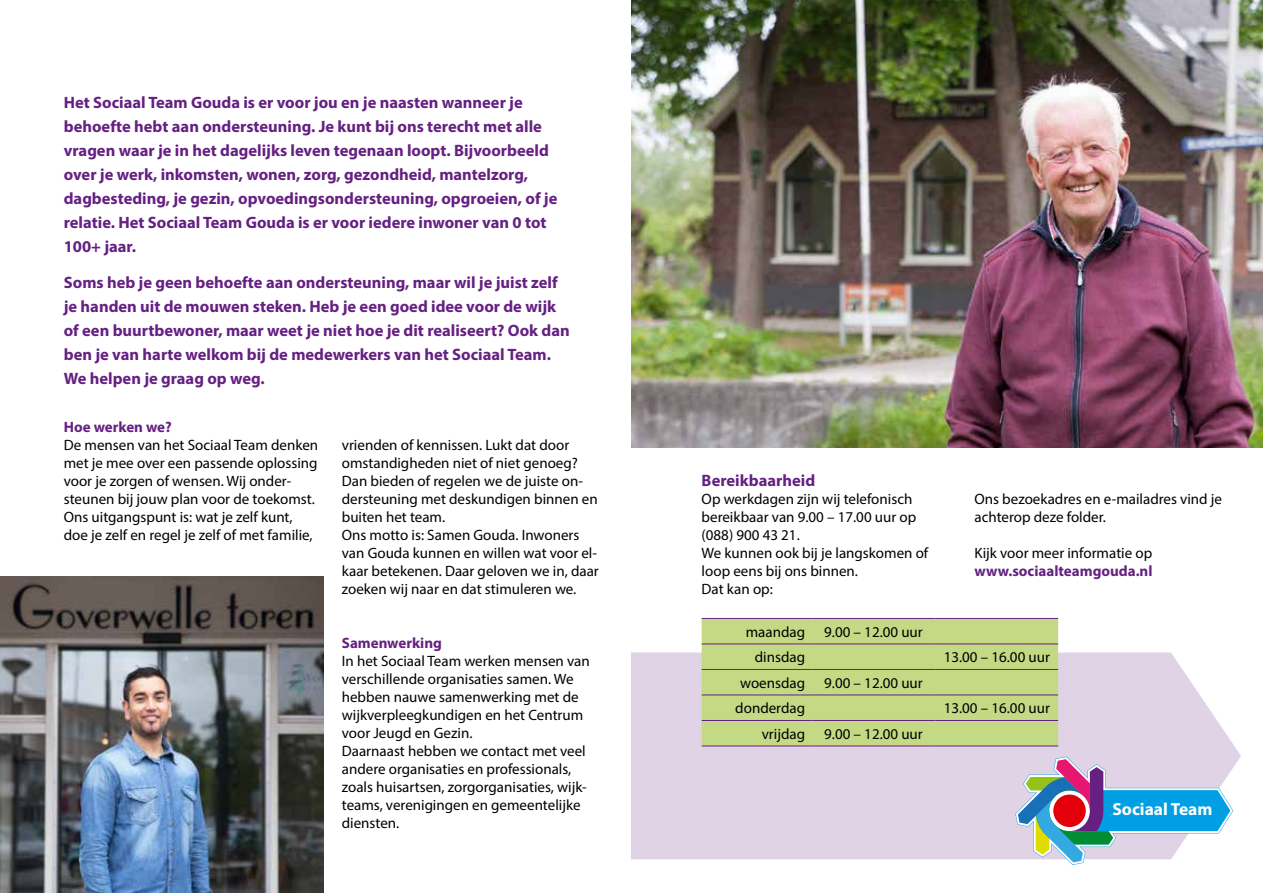
<style>
.page{position:relative;width:1263px;height:893px;background:#fff}
.page>*{position:absolute;margin:0;border:0;box-sizing:border-box;transform-origin:0 0}
.t1{font:700 17.55px "Myriad Pro";color:#fff}
.t2{font:700 16.5px/24px "Myriad Pro";color:#652082}
.t3{font:15px/18px "Myriad Pro";color:#000}
.t4{font:700 15px "Myriad Pro";color:#652082}
</style>
<div class="page">
<svg style="left:631px;top:447px;width:610px;height:412px"></svg>
<img style="left:631px;top:0;width:632px;height:447px">
<img style="left:0;top:576px;width:323px;height:317px">
<svg style="left:1015px;top:756px;width:218px;height:109px"></svg>
<div style="left:1053px;top:794px;width:33px;height:33px;background:#e3000b;border-radius:50%"></div>
<div style="left:702px;top:619px;width:356px;height:127px;background:#c4d983"></div>
<hr style="left:702px;top:618px;width:109px;height:1px;background:#652082">
<hr style="left:811px;top:618px;width:124px;height:1px;background:#652082">
<hr style="left:935px;top:618px;width:123px;height:1px;background:#652082">
<hr style="left:702px;top:644px;width:109px;height:1px;background:#652082">
<hr style="left:811px;top:644px;width:124px;height:1px;background:#652082">
<hr style="left:935px;top:644px;width:123px;height:1px;background:#652082">
<hr style="left:702px;top:669px;width:109px;height:1px;background:#652082">
<hr style="left:811px;top:669px;width:124px;height:1px;background:#652082">
<hr style="left:935px;top:669px;width:123px;height:1px;background:#652082">
<hr style="left:702px;top:695px;width:109px;height:1px;background:#652082">
<hr style="left:811px;top:695px;width:124px;height:1px;background:#652082">
<hr style="left:935px;top:695px;width:123px;height:1px;background:#652082">
<hr style="left:702px;top:720px;width:109px;height:1px;background:#652082">
<hr style="left:811px;top:720px;width:124px;height:1px;background:#652082">
<hr style="left:935px;top:720px;width:123px;height:1px;background:#652082">
<hr style="left:702px;top:746px;width:109px;height:1px;background:#652082">
<hr style="left:811px;top:746px;width:124px;height:1px;background:#652082">
<hr style="left:935px;top:746px;width:123px;height:1px;background:#652082">
<p class="t2" style="left:64px;top:90px;width:495px">Het Sociaal Team Gouda is er voor jou en je naasten wanneer je behoefte hebt aan ondersteuning. Je kunt bij ons terecht met alle vragen waar je in het dagelijks leven tegenaan loopt. Bijvoorbeeld over je werk, inkomsten, wonen, zorg, gezondheid, mantelzorg, dagbesteding, je gezin, opvoedingsondersteuning, opgroeien, of je relatie. Het Sociaal Team Gouda is er voor iedere inwoner van 0 tot 100+ jaar.</p>
<p class="t2" style="left:64px;top:270px;width:507px">Soms heb je geen behoefte aan ondersteuning, maar wil je juist zelf je handen uit de mouwen steken. Heb je een goed idee voor de wijk of een buurtbewoner, maar weet je niet hoe je dit realiseert? Ook dan ben je van harte welkom bij de medewerkers van het Sociaal Team.<br>We helpen je graag op weg.</p>
<p class="t4" style="left:64px;top:417px;width:110px">Hoe werken we?</p>
<p class="t3" style="left:64px;top:436px;width:256px">De mensen van het Sociaal Team denken met je mee over een passende oplossing voor je zorgen of wensen. Wij onder&shy;steunen bij jouw plan voor de toekomst.<br>Ons uitgangspunt is: wat je zelf kunt, doe je zelf en regel je zelf of met familie,</p>
<p class="t3" style="left:342px;top:436px;width:259px">vrienden of kennissen. Lukt dat door omstandigheden niet of niet genoeg?<br>Dan bieden of regelen we de juiste on&shy;dersteuning met deskundigen binnen en buiten het team.<br>Ons motto is: Samen Gouda. Inwoners van Gouda kunnen en willen wat voor el&shy;kaar betekenen. Daar geloven we in, daar zoeken wij naar en dat stimuleren we.</p>
<p class="t4" style="left:342px;top:633px;width:102px">Samenwerking</p>
<p class="t3" style="left:342px;top:652px;width:250px">In het Sociaal Team werken mensen van verschillende organisaties samen. We hebben nauwe samenwerking met de wijkverpleegkundigen en het Centrum voor Jeugd en Gezin.<br>Daarnaast hebben we contact met veel andere organisaties en professionals, zoals huisartsen, zorgorganisaties, wijk&shy;teams, verenigingen en gemeentelijke diensten.</p>
<p class="t2" style="left:702px;top:468px;width:115px">Bereikbaarheid</p>
<p class="t3" style="left:702px;top:490px;width:228px">Op werkdagen zijn wij telefonisch bereikbaar van 9.00 – 17.00 uur op (088) 900 43 21.<br>We kunnen ook bij je langskomen of loop eens bij ons binnen.<br>Dat kan op:</p>
<p class="t3" style="left:746px;top:622px;width:61px">maandag</p>
<p class="t3" style="left:824px;top:622px;width:100px">9.00 – 12.00 uur</p>
<p class="t3" style="left:755px;top:648px;width:52px">dinsdag</p>
<p class="t3" style="left:944px;top:648px;width:108px">13.00 – 16.00 uur</p>
<p class="t3" style="left:740px;top:674px;width:66px">woensdag</p>
<p class="t3" style="left:824px;top:674px;width:100px">9.00 – 12.00 uur</p>
<p class="t3" style="left:735px;top:699px;width:71px">donderdag</p>
<p class="t3" style="left:944px;top:699px;width:108px">13.00 – 16.00 uur</p>
<p class="t3" style="left:762px;top:725px;width:45px">vrijdag</p>
<p class="t3" style="left:824px;top:725px;width:100px">9.00 – 12.00 uur</p>
<p class="t3" style="left:974px;top:490px;width:249px">Ons bezoekadres en e-mailadres vind je achterop deze folder.</p>
<p class="t3" style="left:974px;top:544px;width:179px">Kijk voor meer informatie op</p>
<p class="t4" style="left:974px;top:561px;width:179px">www.sociaalteamgouda.nl</p>
<p class="t1" style="left:1112px;top:797px;width:102px">Sociaal Team</p>
</div>
